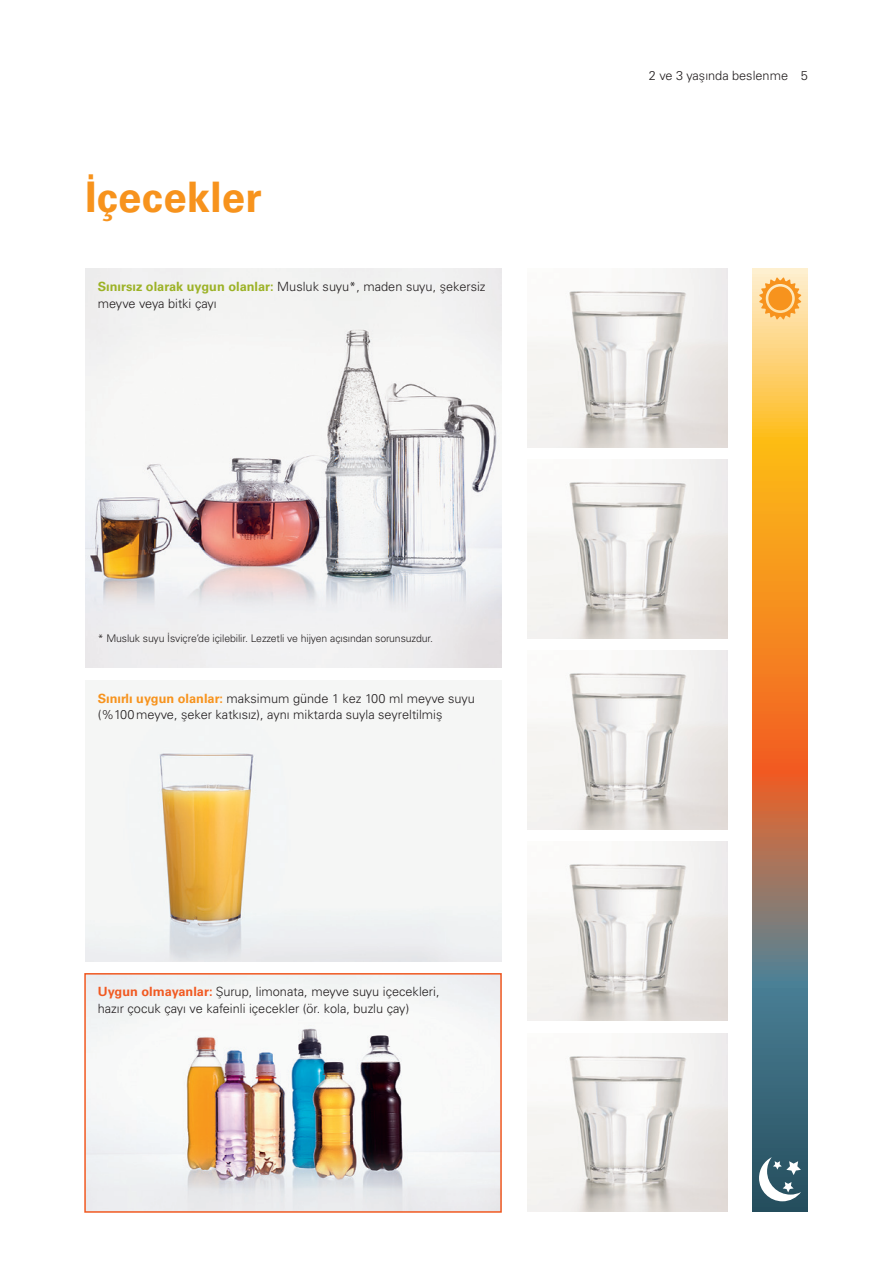
<style>
.page{position:relative;width:893px;height:1263px;background:#fff}
.page>*{position:absolute;margin:0;border:0;box-sizing:border-box;transform-origin:0 0}
.t1{font:700 42px "Univers CE";letter-spacing:.005em;color:#f7931d}
.t2{font:300 12.75px/16.5px "Univers CE";color:#231f20}
.t3{font:300 10.5px "Univers CE";letter-spacing:-.01em;color:#231f20}
.s1{font-weight:700;color:#9cb226}
.s2{font-weight:700;color:#f7931d}
.s3{font-weight:700;color:#f15921}
</style>
<div class="page">
<img style="left:85px;top:269px;width:417px;height:399px">
<img style="left:85px;top:701px;width:417px;height:260px">
<img style="left:87px;top:976px;width:412px;height:234px">
<div style="left:84px;top:973px;width:418px;height:240px;border:2px solid #f15921"></div>
<img style="left:527px;top:269px;width:200px;height:178px">
<img style="left:527px;top:1034px;width:200px;height:178px">
<img style="left:527px;top:842px;width:200px;height:178px">
<img style="left:527px;top:651px;width:200px;height:178px">
<img style="left:527px;top:460px;width:200px;height:178px">
<svg style="left:753px;top:269px;width:55px;height:943px;background:#b88a4e"></svg>
<svg style="left:759px;top:277px;width:42px;height:43px"></svg>
<div style="left:768px;top:287px;width:24px;height:23px;background:#f7931d;border-radius:50%"></div>
<svg style="left:759px;top:1157px;width:42px;height:44px"></svg>
<h1 class="t1" style="left:85px;top:173px;width:178px">İçecekler</h1>
<p class="t2" style="left:98px;top:279px;width:389px"><span class="s1">Sınırsız olarak uygun olanlar:</span> Musluk suyu*, maden suyu, şekersiz meyve veya bitki çayı</p>
<p class="t3" style="left:98px;top:633px;width:337px">* Musluk suyu İsviçre’de içilebilir. Lezzetli ve hijyen açısından sorunsuzdur.</p>
<p class="t2" style="left:98px;top:690px;width:379px"><span class="s2">Sınırlı uygun olanlar:</span> maksimum günde 1 kez 100 ml meyve suyu (%100meyve, şeker katkısız), aynı miktarda suyla seyreltilmiş</p>
<p class="t2" style="left:98px;top:984px;width:343px"><span class="s3">Uygun olmayanlar:</span> Şurup, limonata, meyve suyu içecekleri, hazır çocuk çayı ve kafeinli içecekler (ör. kola, buzlu çay)</p>
<p class="t2" style="left:649px;top:67px;width:160px">2 ve 3 yaşında beslenme 5</p>
</div>
